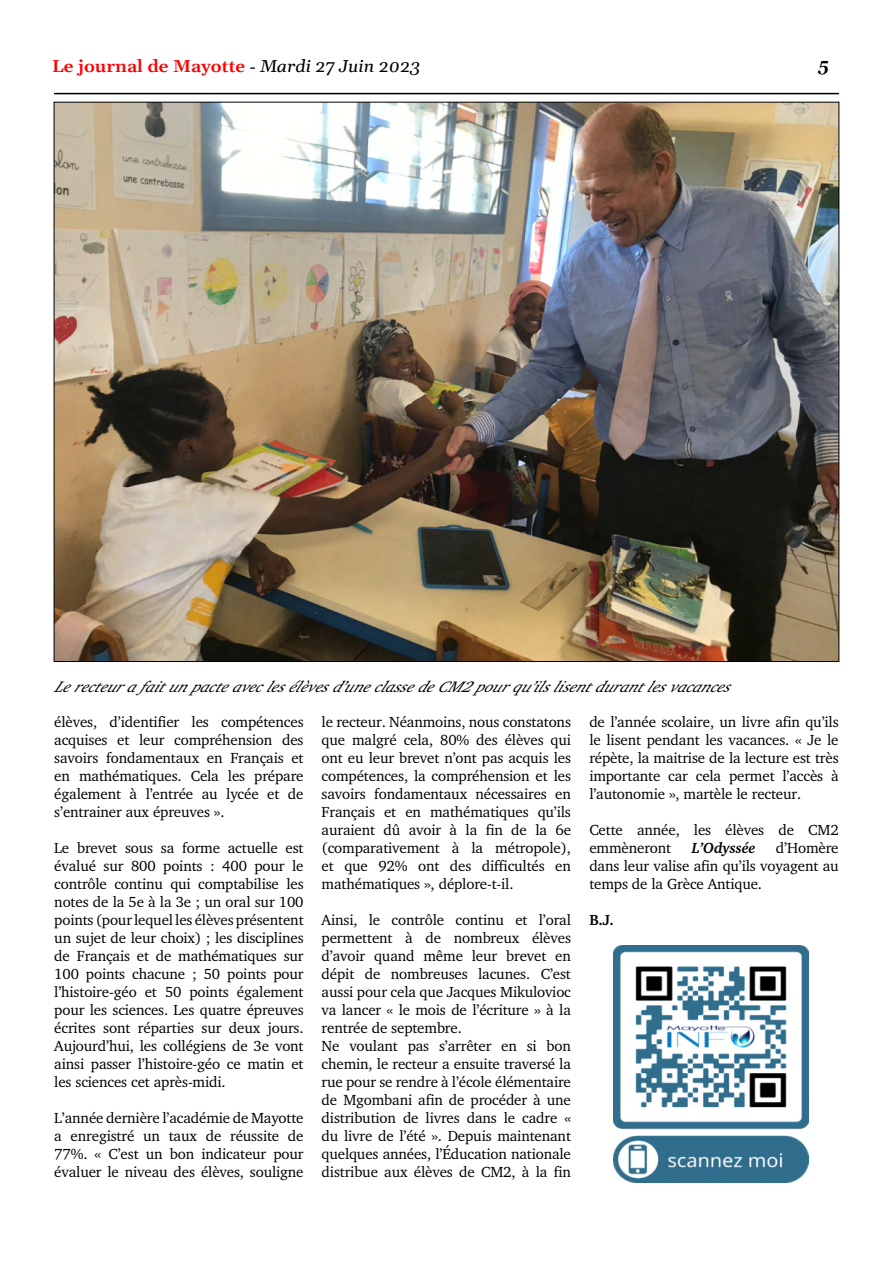
<style>
.page{position:relative;width:893px;height:1263px;background:#fff}
.page>*{position:absolute;margin:0;border:0;box-sizing:border-box;transform-origin:0 0}
.t1{font:600 16.95px "Gelasio";color:#f00;scale:1.06 1}
.t2{font:italic 700 16.95px "Gelasio";color:#000;scale:1.06 1}
.t3{font:italic 15.45px "Charter";color:#000;scale:1.06 1}
.t4{font:15px/18px "Charter";letter-spacing:-.01em;color:#000;text-align:justify}
.t5{font:italic 700 15px "Charter";letter-spacing:-.01em;color:#000}
.t6{font:700 15px "Charter";color:#000}
.s1{font-family:"Times New Roman";font-weight:400;color:#000}
.s2{font-weight:400;font-style:italic;color:#000}
</style>
<div class="page">
<hr style="left:54px;top:93px;width:785px;height:1px;background:#000">
<img style="left:613px;top:945px;width:195px;height:237px">
<img style="left:56px;top:104px;width:781px;height:555px">
<p class="t1" style="left:52px;top:59px;width:349px">Le journal de Mayotte <span class="s1">-</span> <span class="s2">Mardi 27 Juin 2023</span></p>
<p class="t2" style="left:818px;top:58px;width:12px">5</p>
<p class="t3" style="left:54px;top:680px;width:645px">Lerecteurafaitunpacteaveclesélèvesd’uneclassedeCM2pourqu’ilslisentdurantlesvacances</p>
<p class="t4" style="left:54px;top:713px;width:251px">élèves, d’identifier les compétences acquises et leur compréhension des savoirs fondamentaux en Français et en mathématiques. Cela les prépare également à l’entrée au lycée et de s’entrainer aux épreuves ».</p>
<p class="t4" style="left:54px;top:839px;width:251px">Le brevet sous sa forme actuelle est évalué sur 800 points : 400 pour le contrôle continu qui comptabilise les notes de la 5e à la 3e ; un oral sur 100 points (pour lequel les élèves présentent un sujet de leur choix) ; les disciplines de Français et de mathématiques sur 100 points chacune ; 50 points pour l’histoire-géo et 50 points également pour les sciences. Les quatre épreuves écrites sont réparties sur deux jours.<br>Aujourd’hui, les collégiens de 3e vont ainsi passer l’histoire-géo ce matin et les sciences cet après-midi.</p>
<p class="t4" style="left:54px;top:1109px;width:251px">L’année dernière l’académie de Mayotte a enregistré un taux de réussite de 77%. « C’est un bon indicateur pour évaluer le niveau des élèves, souligne</p>
<p class="t4" style="left:322px;top:713px;width:251px">le recteur. Néanmoins, nous constatons que malgré cela, 80% des élèves qui ont eu leur brevet n’ont pas acquis les compétences, la compréhension et les savoirs fondamentaux nécessaires en Français et en mathématiques qu’ils auraient dû avoir à la fin de la 6e (comparativement à la métropole), et que 92% ont des difficultés en mathématiques », déplore-t-il.</p>
<p class="t4" style="left:322px;top:911px;width:251px;text-align:left">Ainsi, le contrôle continu et l’oral permettent à de nombreux élèves d’avoir quand même leur brevet en dépit de nombreuses lacunes. C’est aussi pour cela que Jacques Mikulovioc va lancer « le mois de l’écriture » à la rentrée de septembre.<br>Ne voulant pas s’arrêter en si bon chemin, le recteur a ensuite traversé la rue pour se rendre à l’école élémentaire de Mgombani afin de procéder à une distribution de livres dans le cadre « du livre de l’été ». Depuis maintenant quelques années, l’Éducation nationale distribue aux élèves de CM2, à la fin</p>
<p class="t4" style="left:589px;top:713px;width:251px">de l’année scolaire, un livre afin qu’ils le lisent pendant les vacances. « Je le répète, la maitrise de la lecture est très importante car cela permet l’accès à l’autonomie », martèle le recteur.</p>
<p class="t4" style="left:589px;top:821px;width:251px">Cette année, les élèves de CM2 emmèneront</p>
<p class="t5" style="left:692px;top:842px;width:65px">L’Odyssée</p>
<p class="t4" style="left:589px;top:839px;width:251px;text-indent:187px">d’Homère dans leur valise afin qu’ils voyagent au temps de la Grèce Antique.</p>
<p class="t6" style="left:589px;top:911px;width:26px">B.J.</p>
</div>
